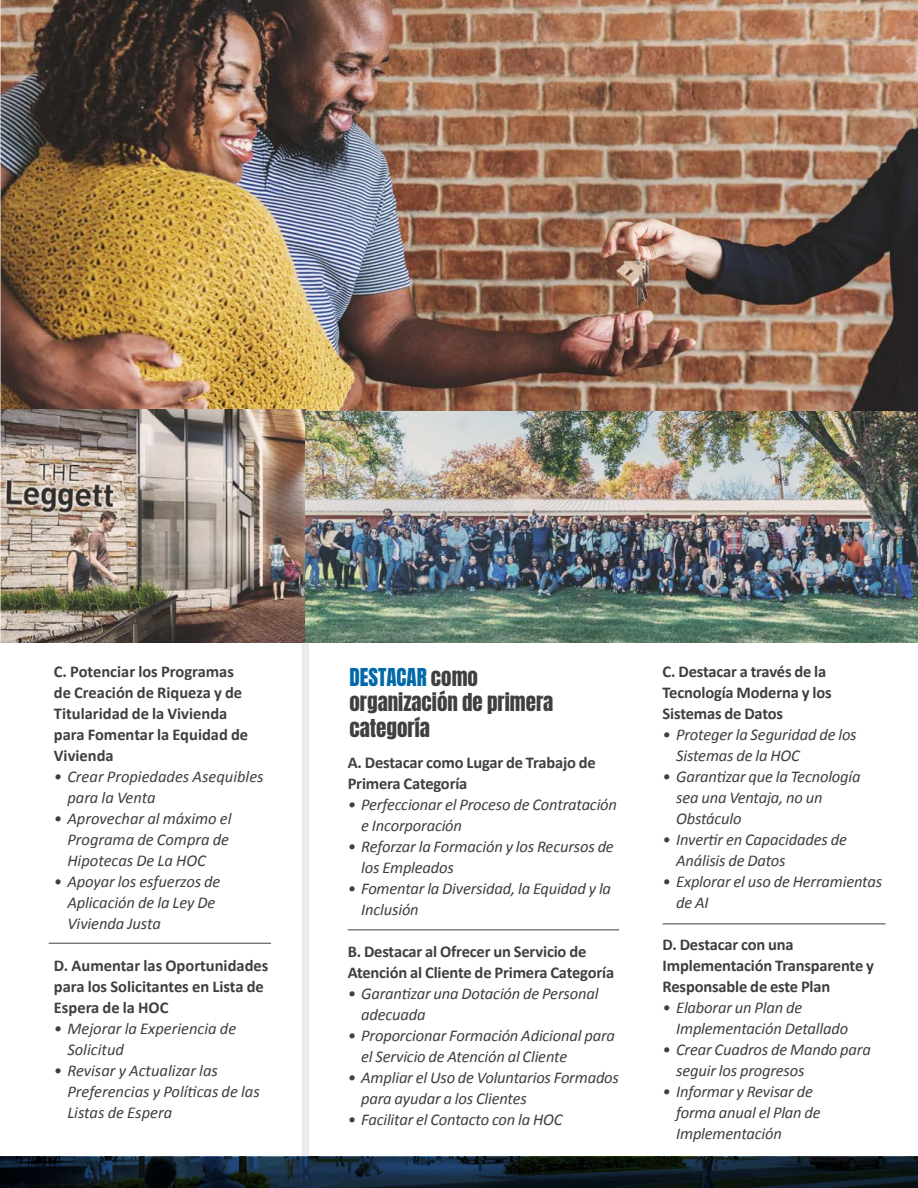
<style>
.page{position:relative;width:918px;height:1188px;background:#fff}
.page>*{position:absolute;margin:0;border:0;box-sizing:border-box;transform-origin:0 0}
.t1{font:21px/25.5px "Anton";color:#3f3f3f}
.t2{font:italic 16.5px/21px "Calibri";letter-spacing:-.01em;color:#3f3f3f}
.t3{font:700 16.5px/21px "Calibri";letter-spacing:-.01em;color:#3f3f3f}
.s1{color:#0069aa}
</style>
<div class="page">
<div style="left:302px;top:617px;width:7px;height:551px;background:#ebebec"></div>
<img style="left:1px;top:0;width:917px;height:411px">
<img style="left:1px;top:409px;width:304px;height:234px">
<img style="left:305px;top:411px;width:613px;height:232px">
<hr style="left:49px;top:943px;width:222px;height:1px;background:#3f3f3f">
<hr style="left:348px;top:930px;width:271px;height:1px;background:#3f3f3f">
<hr style="left:663px;top:924px;width:223px;height:1px;background:#3f3f3f">
<svg style="left:0;top:1157px;width:918px;height:31px;background:#0f1e29"></svg>
<p class="t3" style="left:54px;top:661px;width:196px">C. Potenciar los Programas de Creación de Riqueza y de<br>Titularidad de la Vivienda para Fomentar la Equidad de<br>Vivienda</p>
<p class="t2" style="left:67px;top:766px;width:198px;text-indent:-13px">• Crear Propiedades Asequibles para la Venta</p>
<p class="t2" style="left:67px;top:808px;width:166px;text-indent:-13px">• Aprovechar al máximo el<br>Programa de Compra de<br>Hipotecas De La HOC</p>
<p class="t2" style="left:67px;top:871px;width:155px;text-indent:-13px">• Apoyar los esfuerzos de<br>Aplicación de la Ley De<br>Vivienda Justa</p>
<p class="t3" style="left:54px;top:955px;width:216px">D. Aumentar las Oportunidades para los Solicitantes en Lista de<br>Espera de la HOC</p>
<p class="t2" style="left:67px;top:1018px;width:170px;text-indent:-13px">• Mejorar la Experiencia de<br>Solicitud</p>
<p class="t2" style="left:67px;top:1060px;width:194px;text-indent:-13px">• Revisar y Actualizar las<br>Preferencias y Políticas de las<br>Listas de Espera</p>
<p class="t1" style="left:349px;top:666px;width:205px"><span class="s1">DESTACAR</span> como organización de primera categoría</p>
<p class="t3" style="left:663px;top:661px;width:171px">C. Destacar a través de la<br>Tecnología Moderna y los<br>Sistemas de Datos</p>
<p class="t2" style="left:676px;top:723px;width:182px;text-indent:-13px">• Proteger la Seguridad de los<br>Sistemas de la HOC</p>
<p class="t2" style="left:676px;top:766px;width:186px;text-indent:-13px">• Garantizar que la Tecnología sea una Ventaja, no un<br>Obstáculo</p>
<p class="t2" style="left:676px;top:829px;width:172px;text-indent:-13px">• Invertir en Capacidades de<br>Análisis de Datos</p>
<p class="t2" style="left:676px;top:871px;width:208px;text-indent:-13px">• Explorar el uso de Herramientas de AI</p>
<p class="t3" style="left:663px;top:934px;width:213px">D. Destacar con una<br>Implementación Transparente y<br>Responsable de este Plan</p>
<p class="t2" style="left:676px;top:997px;width:174px;text-indent:-13px">• Elaborar un Plan de<br>Implementación Detallado</p>
<p class="t2" style="left:676px;top:1039px;width:196px;text-indent:-13px">• Crear Cuadros de Mando para seguir los progresos</p>
<p class="t2" style="left:676px;top:1081px;width:146px;text-indent:-13px">• Informar y Revisar de forma anual el Plan de<br>Implementación</p>
<p class="t3" style="left:348px;top:751px;width:250px">A. Destacar como Lugar de Trabajo de<br>Primera Categoría</p>
<p class="t2" style="left:361px;top:793px;width:257px;text-indent:-13px">• Perfeccionar el Proceso de Contratación e Incorporación</p>
<p class="t2" style="left:361px;top:835px;width:254px;text-indent:-13px">• Reforzar la Formación y los Recursos de los Empleados</p>
<p class="t2" style="left:361px;top:877px;width:251px;text-indent:-13px">• Fomentar la Diversidad, la Equidad y la<br>Inclusión</p>
<p class="t3" style="left:348px;top:940px;width:268px">B. Destacar al Ofrecer un Servicio de<br>Atención al Cliente de Primera Categoría</p>
<p class="t2" style="left:361px;top:982px;width:239px;text-indent:-13px">• Garantizar una Dotación de Personal adecuada</p>
<p class="t2" style="left:361px;top:1024px;width:255px;text-indent:-13px">• Proporcionar Formación Adicional para el Servicio de Atención al Cliente</p>
<p class="t2" style="left:361px;top:1066px;width:259px;text-indent:-13px">• Ampliar el Uso de Voluntarios Formados para ayudar a los Clientes</p>
<p class="t2" style="left:348px;top:1108px;width:216px">• Facilitar el Contacto con la HOC</p>
</div>
